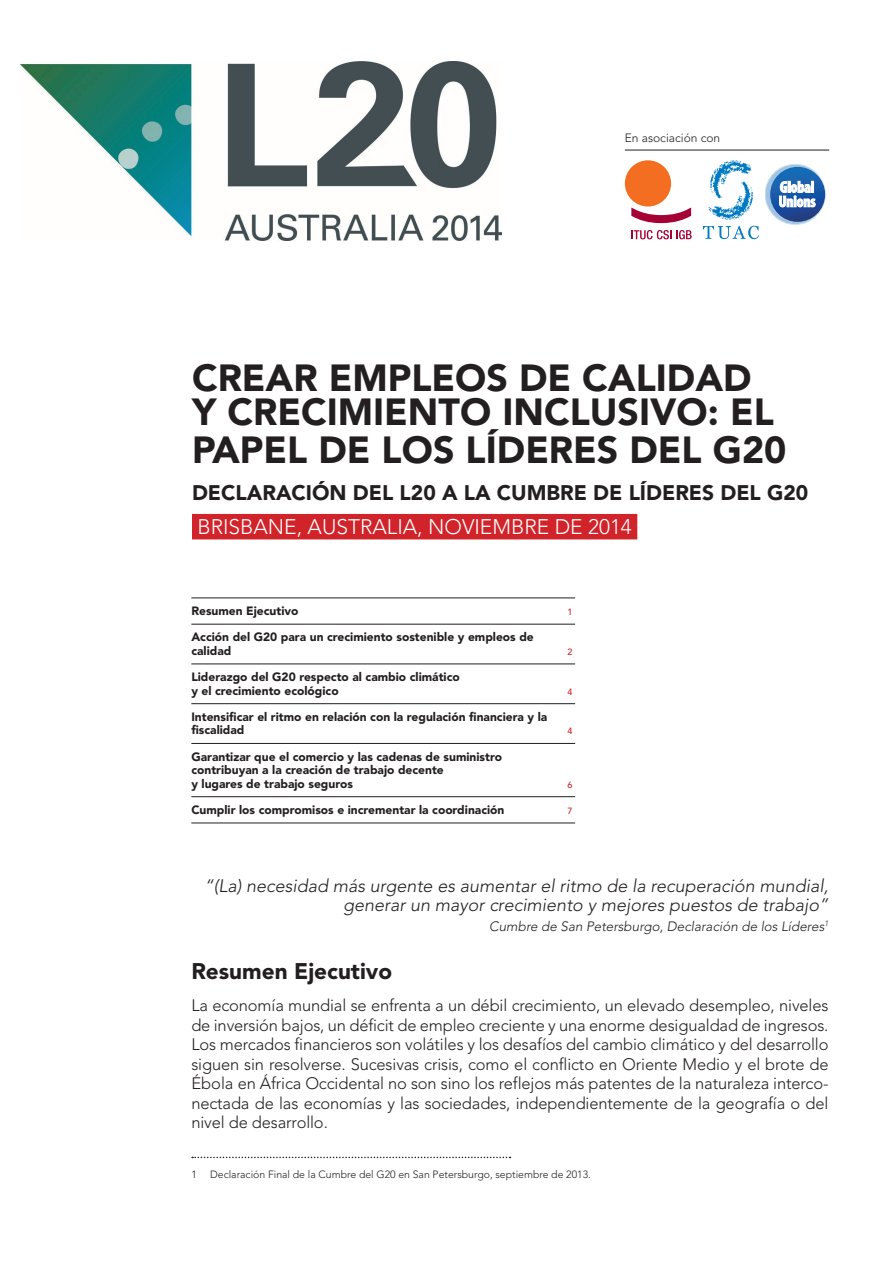
<style>
.page{position:relative;width:893px;height:1263px;background:#fff}
.page>*{position:absolute;margin:0;border:0;box-sizing:border-box;transform-origin:0 0}
.t1{font:900 37.5px/36px "Avenir";color:#231f20}
.t2{font:900 22.5px "Avenir";color:#231f20}
.t3{font:900 21px "Avenir";color:#231f20}
.t4{font:300 21px "Avenir";color:#fff}
.t5{font:italic 300 18px/19.5px "Avenir";color:#231f20;text-align:right}
.t6{font:300 16.5px/19.5px "Avenir";letter-spacing:-.01em;color:#231f20;text-align:justify}
.t7{font:italic 300 13.5px "Avenir";color:#231f20}
.t8{font:900 12px/13.5px "Avenir";color:#231f20}
.t9{font:300 12px "Avenir";color:#231f20}
.t10{font:300 10.5px "Avenir";color:#231f20}
.t11{font:500 9px "Avenir";color:#d1232a}
</style>
<div class="page">
<div style="left:192px;top:514px;width:445px;height:25px;background:#d1232a"></div>
<hr style="left:191px;top:598px;width:384px;height:1px;background:#231f20">
<hr style="left:191px;top:624px;width:384px;height:1px;background:#231f20">
<hr style="left:191px;top:664px;width:384px;height:1px;background:#231f20">
<hr style="left:191px;top:703px;width:384px;height:1px;background:#231f20">
<hr style="left:191px;top:743px;width:384px;height:1px;background:#231f20">
<hr style="left:191px;top:796px;width:384px;height:1px;background:#231f20">
<hr style="left:191px;top:823px;width:384px;height:1px;background:#231f20">
<svg style="left:192px;top:1157px;width:318px;height:1px"></svg>
<img style="left:21px;top:61px;width:481px;height:179px">
<svg style="left:708px;top:160px;width:45px;height:60px"></svg>
<svg style="left:703px;top:226px;width:56px;height:13px"></svg>
<div style="left:625px;top:160px;width:46px;height:47px;background:#f36e21;border-radius:50%"></div>
<svg style="left:631px;top:204px;width:61px;height:35px"></svg>
<svg style="left:765px;top:164px;width:60px;height:60px"></svg>
<div style="left:765px;top:164px;width:60px;height:60px;border:1px solid #7fb3d8;border-radius:50%"></div>
<svg style="left:770px;top:167px;width:55px;height:55px"></svg>
<svg style="left:779px;top:181px;width:36px;height:26px"></svg>
<hr style="left:625px;top:150px;width:204px;height:1px;background:#231f20">
<p class="t9" style="left:625px;top:131px;width:97px">En asociación con</p>
<h1 class="t1" style="left:192px;top:359px;width:596px">CREAR EMPLEOS DE CALIDAD<br>Y CRECIMIENTO INCLUSIVO: EL<br>PAPEL DE LOS LÍDERES DEL G20</h1>
<p class="t3" style="left:192px;top:480px;width:618px">DECLARACIÓN DEL L20 A LA CUMBRE DE LÍDERES DEL G20</p>
<p class="t4" style="left:197px;top:515px;width:436px">Brisbane, Australia, noviemb re de 2014</p>
<p class="t8" style="left:191px;top:604px;width:109px">Resumen Ejecutivo</p>
<p class="t11" style="left:567px;top:607px;width:7px">1</p>
<p class="t8" style="left:191px;top:630px;width:344px">Acción del G20 para un crecimiento sostenible y empleos de calidad</p>
<p class="t11" style="left:567px;top:646px;width:7px">2</p>
<p class="t8" style="left:191px;top:670px;width:270px">Liderazgo del G20 respecto al cambio climático y el crecimiento ecológico</p>
<p class="t8" style="left:191px;top:710px;width:358px">Intensificar el ritmo en relación con la regulación financiera y la fiscalidad</p>
<p class="t8" style="left:191px;top:750px;width:312px">Garantizar que el comercio y las cadenas de suministro contribuyan a la creación de trabajo decente<br>y lugares de trabajo seguros</p>
<p class="t11" style="left:567px;top:686px;width:7px">4</p>
<p class="t11" style="left:567px;top:726px;width:7px">4</p>
<p class="t11" style="left:567px;top:779px;width:7px">6</p>
<p class="t8" style="left:191px;top:803px;width:315px">Cumplir los compromisos e incrementar la coordinación</p>
<p class="t11" style="left:567px;top:805px;width:7px">7</p>
<p class="t5" style="left:204px;top:876px;width:626px">“(La) necesidad más urgente es aumentar el ritmo de la recuperación mundial, generar un mayor crecimiento y mejores puestos de trabajo”</p>
<p class="t7" style="left:489px;top:918px;width:341px">Cumbre de San Petersburgo, Declaración de los Líderes<sup>1</sup></p>
<h2 class="t2" style="left:191px;top:958px;width:202px">Resumen Ejecutivo</h2>
<p class="t6" style="left:191px;top:996px;width:639px">La economía mundial se enfrenta a un débil crecimiento, un elevado desempleo, niveles de inversión bajos, un déficit de empleo creciente y una enorme desigualdad de ingresos.<br>Los mercados financieros son volátiles y los desafíos del cambio climático y del desarrollo siguen sin resolverse. Sucesivas crisis, como el conflicto en Oriente M edio y el brote de Ébola en África Occidental no son sino los reflejos más patentes de la naturaleza interco&shy;nectada de las economías y las sociedades, independientemente de la geografía o del nivel de desarrollo.</p>
<p class="t10" style="left:191px;top:1168px;width:7px">1</p>
<p class="t10" style="left:210px;top:1168px;width:382px">Declaración Final de la Cumbre del G20 en San Petersburgo, septiembre de 2013.</p>
</div>
